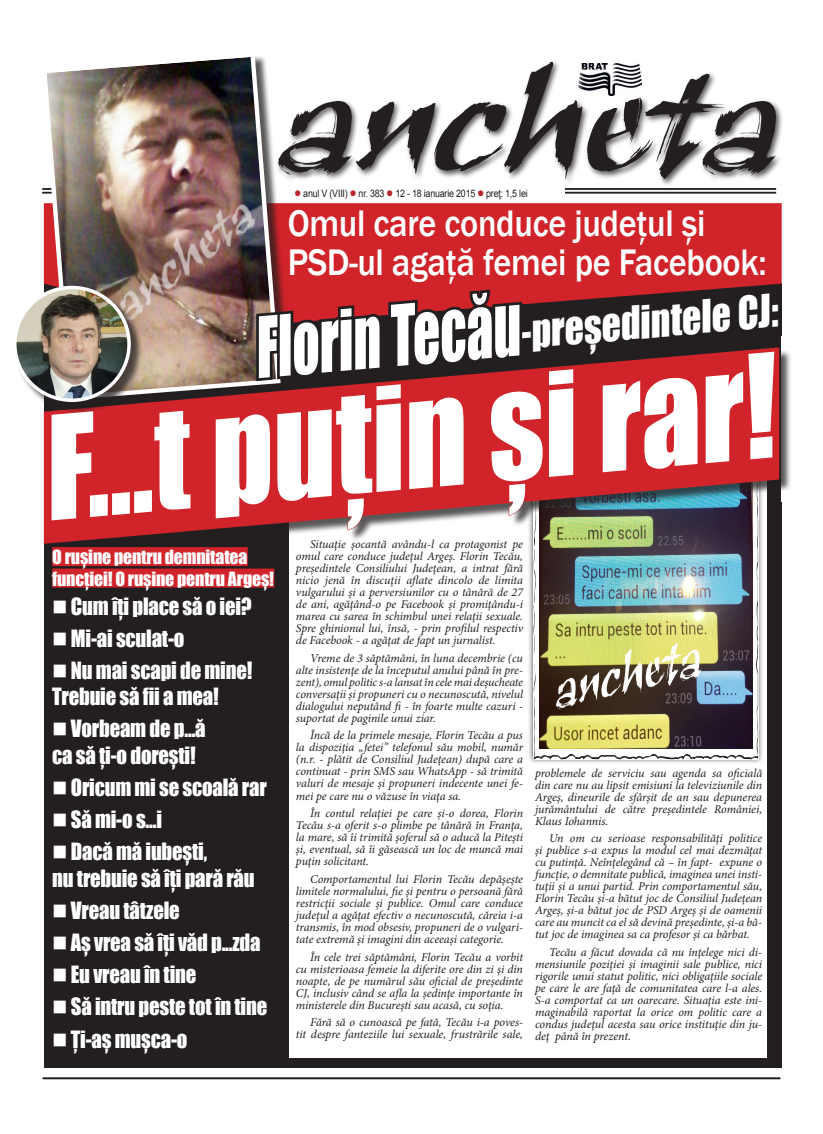
<style>
.page{position:relative;width:823px;height:1134px;background:#fff}
.page>*{position:absolute;margin:0;border:0;box-sizing:border-box;transform-origin:0 0}
.titlu_Ancheta{font:133.1px "Impact";color:#fff;scale:.9 1}
.titlu_Ancheta-2{font:77.9px "Impact";color:#fff;scale:.69 1}
.titlu_Ancheta-3{font:42px "Impact";color:#fff;scale:.9 1}
.supra_Ancheta{font:500 38px/39px "Franklin Gothic";letter-spacing:-.01em;color:#fff;scale:.9 1}
.inter_Ancheta{font:21.9px/26.2px "Impact";letter-spacing:-.01em;color:#fff;scale:.95 1}
._18ruler_Ancheta{font:18px "Impact";letter-spacing:-.01em;color:#fff}
.text_Ancheta{font:italic 12px/12px "Minion Pro";letter-spacing:-.01em;color:#231f20;text-align:justify}
.text_Ancheta-2{font:10.3px "Arial";letter-spacing:-.025em;color:#231f20;scale:.87 1}
.s1{color:#b7282e}
</style>
<div class="page">
<div style="left:44px;top:283px;width:737px;height:784px;background:#231f20"></div>
<div style="left:289px;top:467px;width:477px;height:590px;background:#fff"></div>
<div style="left:527px;top:466px;width:236px;height:299px;background:#231f20;opacity:.75"></div>
<img style="left:532px;top:556px;width:225px;height:203px">
<div style="left:293px;top:203px;width:488px;height:100px;background:#d1232a"></div>
<hr style="left:43px;top:1077px;width:737px;height:2px;background:#231f20">
<div style="left:276px;top:60px;width:507px;height:127px;background:#231f20;opacity:.75"></div>
<svg style="left:293px;top:62px;width:482px;height:118px"></svg>
<hr style="left:42px;top:188px;width:733px;height:2px;background:#231f20">
<hr style="left:42px;top:192px;width:733px;height:2px;background:#231f20">
<div style="left:257px;top:186px;width:307px;height:15px;background:#fff"></div>
<img style="left:578px;top:64px;width:63px;height:31px">
<div style="left:44px;top:54px;width:249px;height:358px;background:#231f20;opacity:.75"></div>
<img style="left:42px;top:54px;width:241px;height:293px">
<img style="left:539px;top:556px;width:213px;height:193px">
<div style="left:45px;top:349px;width:746px;height:207px;background:#231f20;opacity:.75"></div>
<img style="left:44px;top:347px;width:734px;height:197px">
<div style="left:51px;top:410px;width:140px;height:111px;background:#d1232a"></div>
<div style="left:548px;top:369px;width:25px;height:108px;background:#d1232a"></div>
<div style="left:601px;top:375px;width:96px;height:98px;background:#d1232a"></div>
<div style="left:704px;top:351px;width:70px;height:113px;background:#d1232a"></div>
<div style="left:52px;top:547px;width:195px;height:19px;background:#d1232a"></div>
<div style="left:52px;top:568px;width:222px;height:19px;background:#d1232a"></div>
<svg style="left:215px;top:286px;width:327px;height:245px"></svg>
<div style="left:15px;top:287px;width:128px;height:127px;background:#231f20;opacity:.75"></div>
<img style="left:15px;top:287px;width:114px;height:113px">
<div style="left:13px;top:286px;width:118px;height:116px;border:3px solid #fff;border-radius:50%"></div>
<p class="text_Ancheta-2" style="left:294px;top:186px;width:269px"><span class="s1">●</span> anul V (VIII) <span class="s1">●</span> nr. 383 <span class="s1">●</span> 12 - 18 ianuarie 2015 <span class="s1">●</span> preţ: 1,5 lei</p>
<p class="supra_Ancheta" style="left:287px;top:204px;width:533px">Omul care conduce judeţul şi<br>PSD-ul agaţă femei pe Facebook:</p>
<p class="titlu_Ancheta-3" style="left:516px;top:300px;width:289px;rotate:-5deg">-preşedintele CJ:</p>
<p class="titlu_Ancheta-2" style="left:248px;top:288px;width:386px;rotate:-5deg">Florin Tecău</p>
<p class="titlu_Ancheta" style="left:33px;top:366px;width:815px;rotate:-5deg">F...t puţin şi rar!</p>
<p class="_18ruler_Ancheta" style="left:52px;top:543px;width:197px">O ruşine pentru demnitatea</p>
<p class="_18ruler_Ancheta" style="left:52px;top:564px;width:223px">funcţiei! O ruşine pentru Argeş!</p>
<p class="inter_Ancheta" style="left:52px;top:592px;width:211px">■ Cum îţi place să o iei?</p>
<p class="inter_Ancheta" style="left:52px;top:624px;width:141px">■ Mi-ai sculat-o</p>
<p class="inter_Ancheta" style="left:52px;top:657px;width:212px">■ Nu mai scapi de mine!<br>Trebuie să fii a mea!</p>
<p class="inter_Ancheta" style="left:52px;top:715px;width:163px">■ Vorbeam de p...ă ca să ţi-o doreşti!</p>
<p class="inter_Ancheta" style="left:52px;top:774px;width:227px">■ Oricum mi se scoală rar</p>
<p class="inter_Ancheta" style="left:52px;top:806px;width:117px">■ Să mi-o s...i</p>
<p class="inter_Ancheta" style="left:52px;top:838px;width:214px">■ Dacă mă iubeşti,<br>nu trebuie să îţi pară rău</p>
<p class="inter_Ancheta" style="left:52px;top:896px;width:136px">■ Vreau tâtzele</p>
<p class="inter_Ancheta" style="left:52px;top:929px;width:221px">■ Aş vrea să îţi văd p...zda</p>
<p class="inter_Ancheta" style="left:52px;top:961px;width:153px">■ Eu vreau în tine</p>
<p class="inter_Ancheta" style="left:52px;top:993px;width:228px">■ Să intru peste tot în tine</p>
<p class="inter_Ancheta" style="left:52px;top:1025px;width:144px">■ Ţi-aş muşca-o</p>
<p class="text_Ancheta" style="left:296px;top:538px;width:228px;text-indent:14px">Situaţie şocantă avându-l ca protagonist pe omul care conduce judeţul Argeş. Florin Tecău, preşedintele Consiliului Judeţean, a intrat fără nicio jenă în discuţii aflate dincolo de limita vulgarului şi a perversiunilor cu o tânără de 27 de ani, agăţând-o pe Facebook şi promiţându-i marea cu sarea în schimbul unei relaţii sexuale.<br>Spre ghinionul lui, însă, - prin profilul respectiv de Facebook - a agăţat de fapt un jurnalist.</p>
<p class="text_Ancheta" style="left:296px;top:652px;width:228px;text-indent:14px">Vreme de 3 săptămâni, în luna decembrie (cu alte insistenţe de la începutul anului până în pre&shy;zent), omul politic s-a lansat în cele mai deşucheate conversaţii şi propuneri cu o necunoscută, nivelul dialogului neputând fi - în foarte multe cazuri - suportat de paginile unui ziar.</p>
<p class="text_Ancheta" style="left:296px;top:730px;width:228px;text-indent:14px">Încă de la primele mesaje, Florin Tecău a pus la dispoziţia „fetei” telefonul său mobil, număr (n.r. - plătit de Consiliul Judeţean) după care a continuat - prin SMS sau WhatsApp - să trimită valuri de mesaje şi propuneri indecente unei fe&shy;mei pe care nu o văzuse în viaţa sa.</p>
<p class="text_Ancheta" style="left:296px;top:807px;width:228px;text-indent:14px">În contul relaţiei pe care şi-o dorea, Florin Tecău s-a oferit s-o plimbe pe tânără în Franţa, la mare, să îi trimită şoferul să o aducă la Piteşti şi, eventual, să îi găsească un loc de muncă mai puţin solicitant.</p>
<p class="text_Ancheta" style="left:296px;top:873px;width:228px;text-indent:14px">Comportamentul lui Florin Tecău depăşeşte limitele normalului, fie şi pentru o persoană fără restricţii sociale şi publice. Omul care conduce judeţul a agăţat efectiv o necunoscută, căreia i-a transmis, în mod obsesiv, propuneri de o vulgari&shy;tate extremă şi imagini din aceeaşi categorie.</p>
<p class="text_Ancheta" style="left:296px;top:951px;width:228px;text-indent:14px">În cele trei săptămâni, Florin Tecău a vorbit cu misterioasa femeie la diferite ore din zi şi din noapte, de pe numărul său oficial de preşedinte CJ, inclusiv când se afla la şedinţe importante în ministerele din Bucureşti sau acasă, cu soţia.</p>
<p class="text_Ancheta" style="left:296px;top:1016px;width:228px;text-align:right">Fără să o cunoască pe fată, Tecău i-a poves-<br>tit despre fanteziile lui sexuale, frustrările sale,</p>
<p class="text_Ancheta" style="left:534px;top:767px;width:228px">problemele de serviciu sau agenda sa oficială din care nu au lipsit emisiuni la televiziunile din Argeş, dineurile de sfârşit de an sau depunerea jurământului de către preşedintele României, Klaus Iohannis.</p>
<p class="text_Ancheta" style="left:534px;top:832px;width:228px;text-indent:14px">Un om cu serioase responsabilităţi politice şi publice s-a expus la modul cel mai dezmăţat cu putinţă. Neînţelegând că – în fapt- expune o funcţie, o demnitate publică, imaginea unei insti&shy;tuţii şi a unui partid. Prin comportamentul său, Florin Tecău şi-a bătut joc de Consiliul Judeţean Argeş, şi-a bătut joc de PSD Argeş şi de oamenii care au muncit ca el să devină preşedinte, şi-a bă&shy;tut joc de imaginea sa ca profesor şi ca bărbat.</p>
<p class="text_Ancheta" style="left:534px;top:946px;width:228px;text-indent:14px">Tecău a făcut dovada că nu înţelege nici di&shy;mensiunile poziţiei şi imaginii sale publice, nici rigorile unui statut politic, nici obligaţiile sociale pe care le are faţă de comunitatea care l-a ales.<br>S-a comportat ca un oarecare. Situaţia este ini&shy;maginabilă raportat la orice om politic care a condus judeţul acesta sau orice instituţie din ju&shy;deţ până în prezent.</p>
</div>
